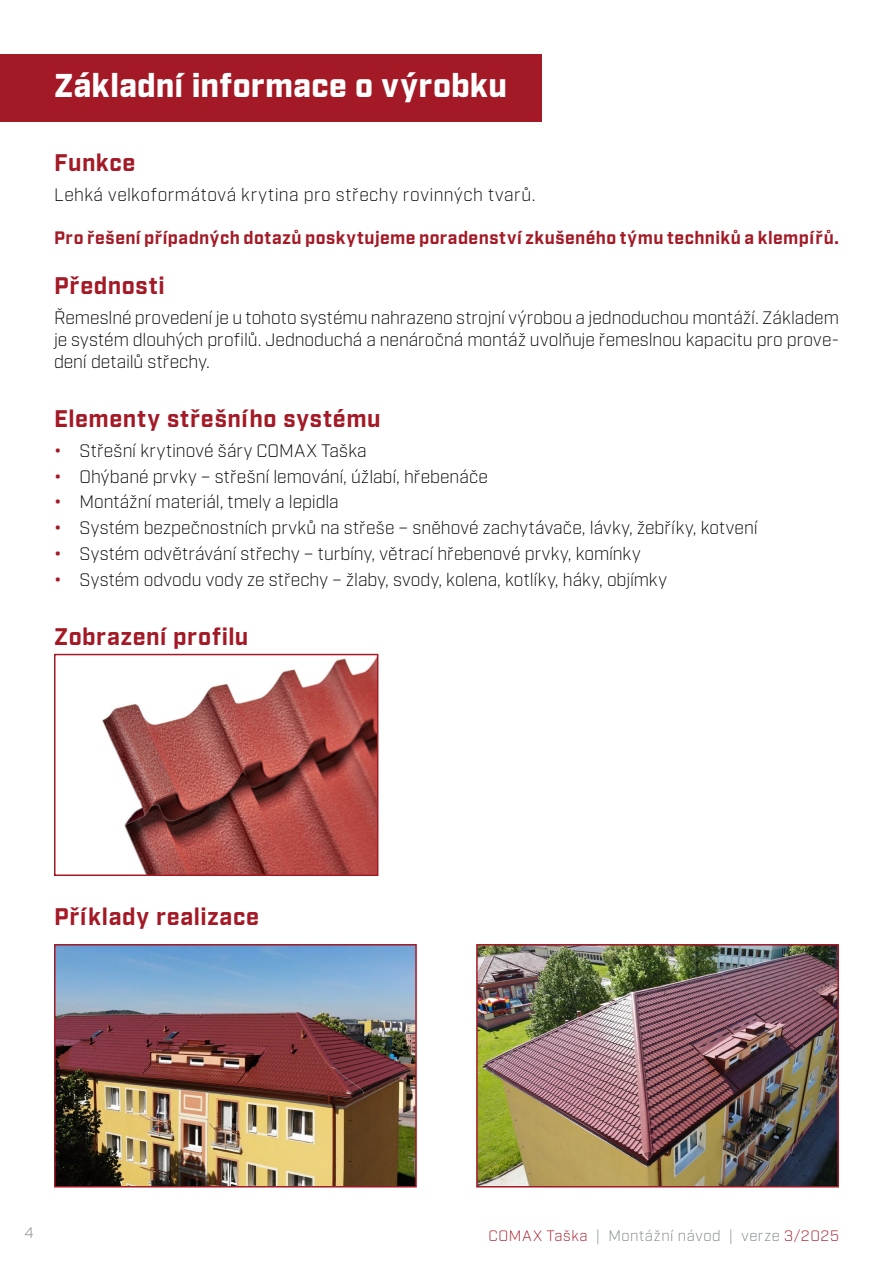
<style>
.page{position:relative;width:893px;height:1263px;background:#fff}
.page>*{position:absolute;margin:0;border:0;box-sizing:border-box;transform-origin:0 0}
.t1{font:900 33px "Industry";letter-spacing:.01em;color:#fff}
.t2{font:700 24px "Industry";letter-spacing:.03em;color:#a31926}
.t3{font:300 18px/21.6px "Industry";letter-spacing:.005em;color:#000;text-align:justify}
.t4{font:700 18px "Industry";letter-spacing:.025em;color:#a31926}
.t5{font:300 18px "Industry";letter-spacing:.03em;color:#000}
.t6{font:300 15px "Industry";letter-spacing:.04em;color:#7d8386}
.s1{font-weight:700;color:#a31926}
.s2{color:#a31926}
</style>
<div class="page">
<div style="left:0;top:54px;width:541px;height:68px;background:#a31926"></div>
<img style="left:57px;top:947px;width:357px;height:237px">
<div style="left:54px;top:944px;width:363px;height:243px;border:2px solid #a31926"></div>
<img style="left:479px;top:947px;width:357px;height:237px">
<div style="left:476px;top:944px;width:363px;height:243px;border:2px solid #a31926"></div>
<img style="left:102px;top:658px;width:273px;height:215px">
<div style="left:54px;top:654px;width:324px;height:222px;border:2px solid #a31926"></div>
<h1 class="t1" style="left:54px;top:66px;width:455px">Základní informace o výrobku</h1>
<h2 class="t2" style="left:54px;top:148px;width:83px">Funkce</h2>
<p class="t5" style="left:54px;top:184px;width:483px">Lehká velkoformátová krytina pro střechy rovinných tvarů.</p>
<p class="t4" style="left:54px;top:227px;width:786px">Pro řešení případných dotazů poskytujeme poradenství zkušeného týmu techniků a klempířů.</p>
<h2 class="t2" style="left:54px;top:272px;width:112px">Přednosti</h2>
<p class="t3" style="left:54px;top:307px;width:786px">Řemeslné provedení je u tohoto systému nahrazeno strojní výrobou a jednoduchou montáží. Základem je systém dlouhých profilů. Jednoduchá a nenáročná montáž uvolňuje řemeslnou kapacitu pro prove&shy;dení detailů střechy.</p>
<h2 class="t2" style="left:54px;top:404px;width:328px">Elementy střešního systému</h2>
<p class="t3" style="left:54px;top:440px;width:314px"><span class="s1">•</span> Střešní krytinové šáry COMAX Taška</p>
<p class="t3" style="left:54px;top:466px;width:435px"><span class="s1">•</span> Ohýbané prvky – střešní lemování, úžlabí, hřebenáče</p>
<p class="t3" style="left:54px;top:491px;width:286px"><span class="s1">•</span> Montážní materiál, tmely a lepidla</p>
<p class="t3" style="left:54px;top:517px;width:705px"><span class="s1">•</span> Systém bezpečnostních prvků na střeše – sněhové zachytávače, lávky, žebříky, kotvení</p>
<p class="t3" style="left:54px;top:543px;width:588px"><span class="s1">•</span> Systém odvětrávání střechy – turbíny, větrací hřebenové prvky, komínky</p>
<p class="t3" style="left:54px;top:569px;width:614px"><span class="s1">•</span> Systém odvodu vody ze střechy – žlaby, svody, kolena, kotlíky, háky, objímky</p>
<h2 class="t2" style="left:54px;top:622px;width:196px">Zobrazení profilu</h2>
<h2 class="t2" style="left:54px;top:903px;width:207px">Příklady realizace</h2>
<p class="t6" style="left:24px;top:1224px;width:11px">4</p>
<p class="t6" style="left:488px;top:1227px;width:352px"><span class="s2">COMAX Taška</span> | Montážní návod | verze <span class="s2">3/2025</span></p>
</div>
